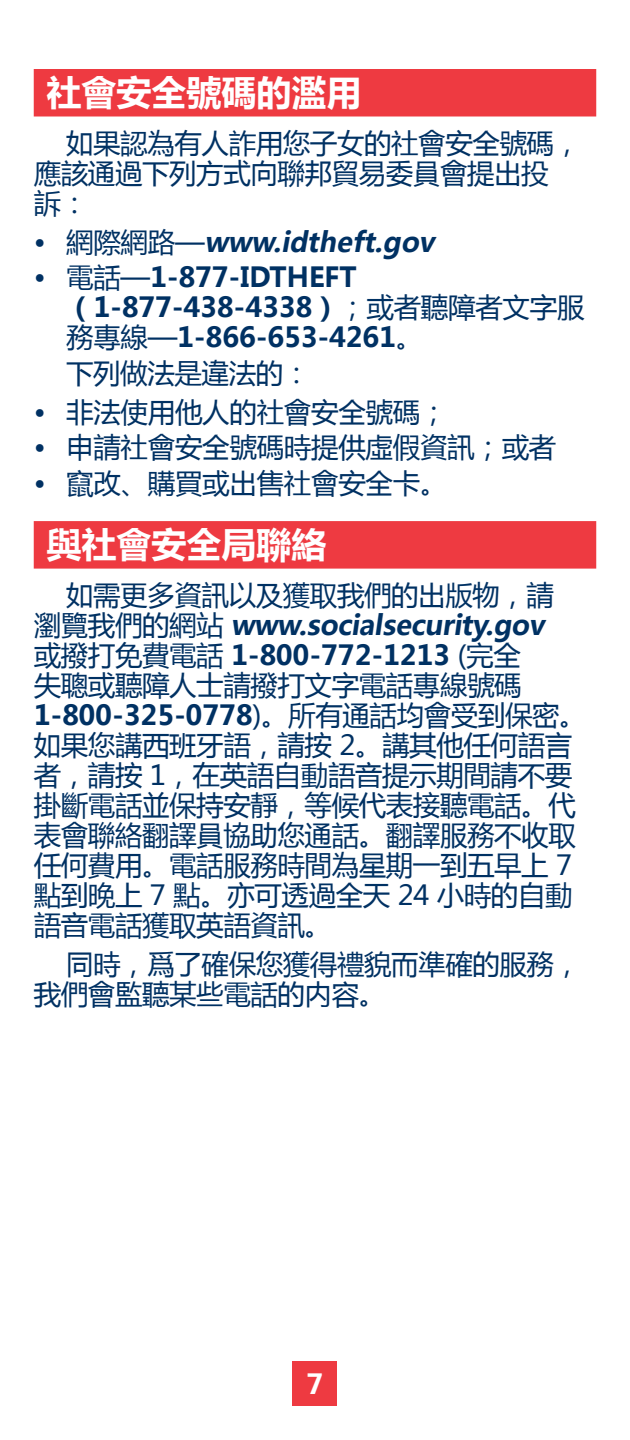
<style>
.page{position:relative;width:630px;height:1440px;background:#fff}
.page>*{position:absolute;margin:0;border:0;box-sizing:border-box;transform-origin:0 0}
.H1-1{font:700 35px "Microsoft Ya Hei";color:#fff}
.Paragraph{font:27.5px/30px "Microsoft Ya Hei";letter-spacing:-.015em;color:#003163}
.t1{font:700 27.5px/30px "Microsoft Ya Hei";letter-spacing:-.01em;color:#003163}
.t2{font:italic 700 27.5px "Microsoft Ya Hei";color:#003163}
.t3{font:700 27.5px "Microsoft Ya Hei";color:#fff}
.s1{font-weight:400;font-style:normal}
.s2{font-weight:400}
.s3{font-weight:700}
</style>
<div class="page">
<div style="left:292px;top:1361px;width:46px;height:45px;background:#ee3a41"></div>
<div style="left:34px;top:69px;width:562px;height:47px;background:#ee3a41"></div>
<div style="left:34px;top:521px;width:562px;height:48px;background:#ee3a41"></div>
<h1 class="H1-1" style="left:46px;top:68px;width:317px">社會安全號碼的濫用</h1>
<p class="Paragraph" style="left:34px;top:127px;width:549px;text-indent:32px">如果認為有人詐用您子女的社會安全號碼，應該通過下列方式向聯邦貿易委員會提出投訴：</p>
<p class="t2" style="left:34px;top:223px;width:408px"><span class="s1">• 網際網路 —</span> www.idtheft.gov</p>
<p class="t1" style="left:66px;top:261px;width:520px;text-indent:-32px"><span class="s2">• 電話—</span>1-877-IDTHEFT（1-877-438-4338）<span class="s2">；或者聽障者文字服務專線—</span>1-866-653-4261<span class="s2">。</span></p>
<p class="Paragraph" style="left:66px;top:357px;width:246px">下列做法是違法的：</p>
<p class="Paragraph" style="left:34px;top:396px;width:415px">• 非法使用他人的社會安全號碼；</p>
<p class="Paragraph" style="left:34px;top:431px;width:524px">• 申請社會安全號碼時提供虛假資訊；或者</p>
<p class="Paragraph" style="left:34px;top:467px;width:415px">• 竄改、購買或出售社會安全卡。</p>
<h1 class="H1-1" style="left:46px;top:520px;width:281px">與社會安全局聯絡</h1>
<p class="Paragraph" style="left:34px;top:579px;width:554px;text-indent:32px">如需更多資訊以及獲取我們的出版物，請瀏覽我們的網站 <span class="s3">www.socialsecurity.gov<br></span>或撥打免費電話 <span class="s3">1-800-772-1213</span> (完全<br>失聰或聽障人士請撥打文字電話專線號碼<br><span class="s3">1-800-325-0778</span>)。所有通話均會受到保密。如果您講西班牙語，請按 2。講其他任何語言者，請按 1，在英語自動語音提示期間請不要掛斷電話並保持安靜，等候代表接聽電話。代表會聯絡翻譯員協助您通話。翻譯服務不收取任何費用。電話服務時間為星期一到五早上 7點到晚上 7 點。亦可透過全天 24 小時的自動語音電話獲取英語資訊。</p>
<p class="Paragraph" style="left:34px;top:948px;width:549px;text-indent:32px">同時，爲了確保您獲得禮貌而準確的服務，我們會監聽某些電話的内容。</p>
<p class="t3" style="left:307px;top:1365px;width:18px">7</p>
</div>
